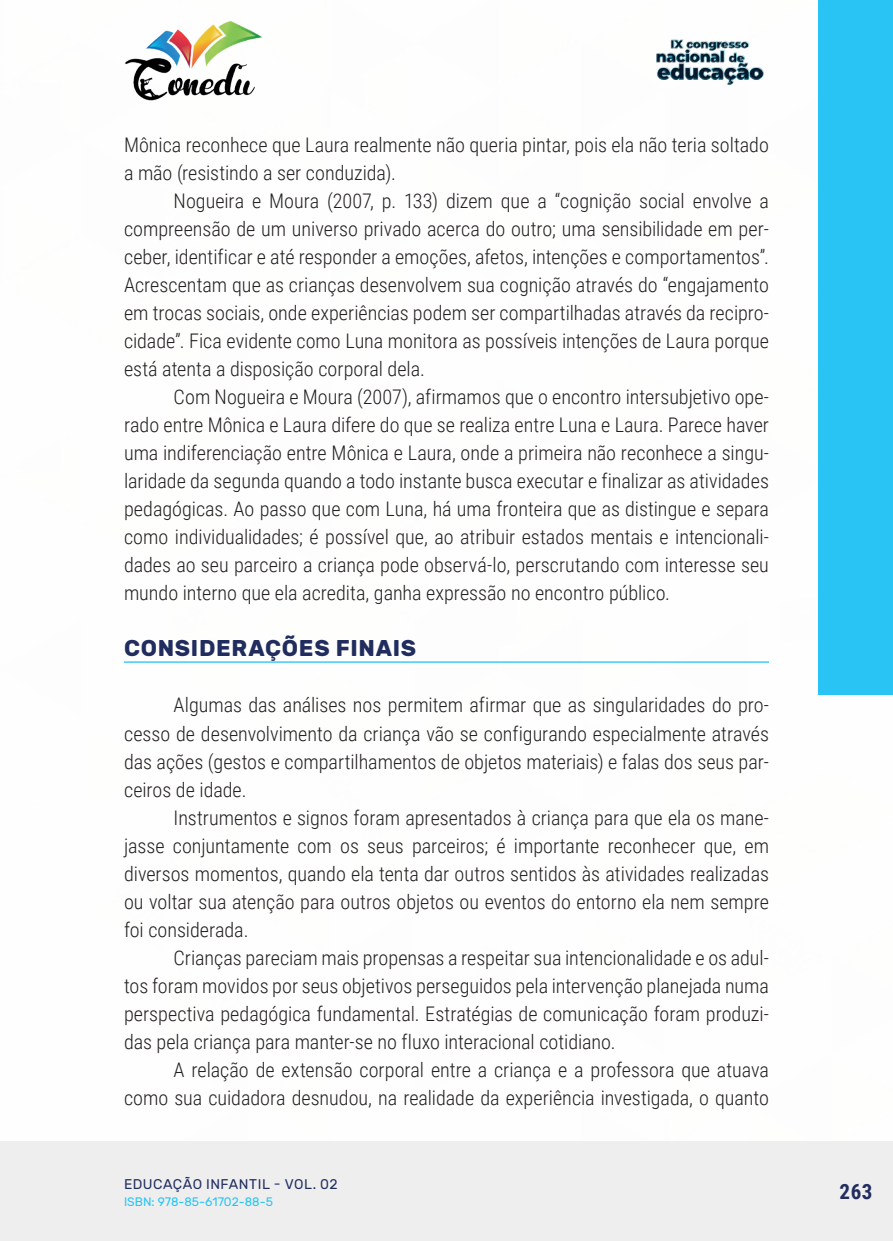
<style>
.page{position:relative;width:893px;height:1241px;background:#fff}
.page>*{position:absolute;margin:0;border:0;box-sizing:border-box;transform-origin:0 0}
._10_SUBTITULO{font:700 22.75px "Rubik";letter-spacing:.03em;color:#202d5e}
.t1{font:700 21px "Roboto Condensed";color:#202d5e}
._9_CORPO{font:300 20.12px/28px "Roboto Condensed";color:#231f20;text-align:justify}
.t2{font:14px "Rubik";letter-spacing:.035em;color:#202d5e}
.t3{font:12.25px "Rubik";color:#29c4f3}
</style>
<div class="page">
<div style="left:0;top:1141px;width:893px;height:99px;background:#eeeeef"></div>
<div style="left:819px;top:0;width:74px;height:694px;background:#29c4f3"></div>
<img style="left:125px;top:20px;width:137px;height:81px">
<img style="left:656px;top:39px;width:108px;height:46px">
<hr style="left:124px;top:661px;width:645px;height:1px;background:#29c4f3">
<p class="_9_CORPO" style="left:124px;top:130px;width:646px">Mônica reconhece que Laura realmente não queria pintar, pois ela não teria soltado a mão (resistindo a ser conduzida).</p>
<p class="_9_CORPO" style="left:124px;top:186px;width:646px;text-indent:50px">Nogueira e Moura (2007, p. 133) dizem que a “cognição social envolve a compreensão de um universo privado acerca do outro; uma sensibilidade em per&shy;ceber, identificar e até responder a emoções, afetos, intenções e comportamentos”.<br>Acrescentam que as crianças desenvolvem sua cognição através do “engajamento em trocas sociais, onde experiências podem ser compartilhadas através da recipro&shy;cidade”. Fica evidente como Luna monitora as possíveis intenções de Laura porque está atenta a disposição corporal dela.</p>
<p class="_9_CORPO" style="left:124px;top:382px;width:646px;text-indent:50px">Com Nogueira e Moura (2007), afirmamos que o encontro intersubjetivo ope&shy;rado entre Mônica e Laura difere do que se realiza entre Luna e Laura. Parece haver uma indiferenciação entre Mônica e Laura, onde a primeira não reconhece a singu&shy;laridade da segunda quando a todo instante busca executar e finalizar as atividades pedagógicas. Ao passo que com Luna, há uma fronteira que as distingue e separa como individualidades; é possível que, ao atribuir estados mentais e intencionali&shy;dades ao seu parceiro a criança pode observá-lo, perscrutando com interesse seu mundo interno que ela acredita, ganha expressão no encontro público.</p>
<p class="_10_SUBTITULO" style="left:124px;top:635px;width:294px">CONSIDERAÇÕES FINAIS</p>
<p class="_9_CORPO" style="left:124px;top:690px;width:646px;text-indent:50px">Algumas das análises nos permitem afirmar que as singularidades do pro&shy;cesso de desenvolvimento da criança vão se configurando especialmente através das ações (gestos e compartilhamentos de objetos materiais) e falas dos seus par&shy;ceiros de idade.</p>
<p class="_9_CORPO" style="left:124px;top:802px;width:646px;text-indent:50px">Instrumentos e signos foram apresentados à criança para que ela os mane&shy;jasse conjuntamente com os seus parceiros; é importante reconhecer que, em diversos momentos, quando ela tenta dar outros sentidos às atividades realizadas ou voltar sua atenção para outros objetos ou eventos do entorno ela nem sempre foi considerada.</p>
<p class="_9_CORPO" style="left:124px;top:942px;width:646px;text-indent:50px">Crianças pareciam mais propensas a respeitar sua intencionalidade e os adul&shy;tos foram movidos por seus objetivos perseguidos pela intervenção planejada numa perspectiva pedagógica fundamental. Estratégias de comunicação foram produzi&shy;das pela criança para manter-se no fluxo interacional cotidiano.</p>
<p class="_9_CORPO" style="left:124px;top:1054px;width:646px;text-align:right">A relação de extensão corporal entre a criança e a professora que atuava<br>como sua cuidadora desnudou, na realidade da experiência investigada, o quanto</p>
<p class="t2" style="left:124px;top:1175px;width:215px">EDUCAÇÃO INFANTIL - VOL. 02</p>
<p class="t3" style="left:124px;top:1194px;width:150px">ISBN: 978-85-61702-88-5</p>
<p class="t1" style="left:839px;top:1176px;width:34px">263</p>
</div>
